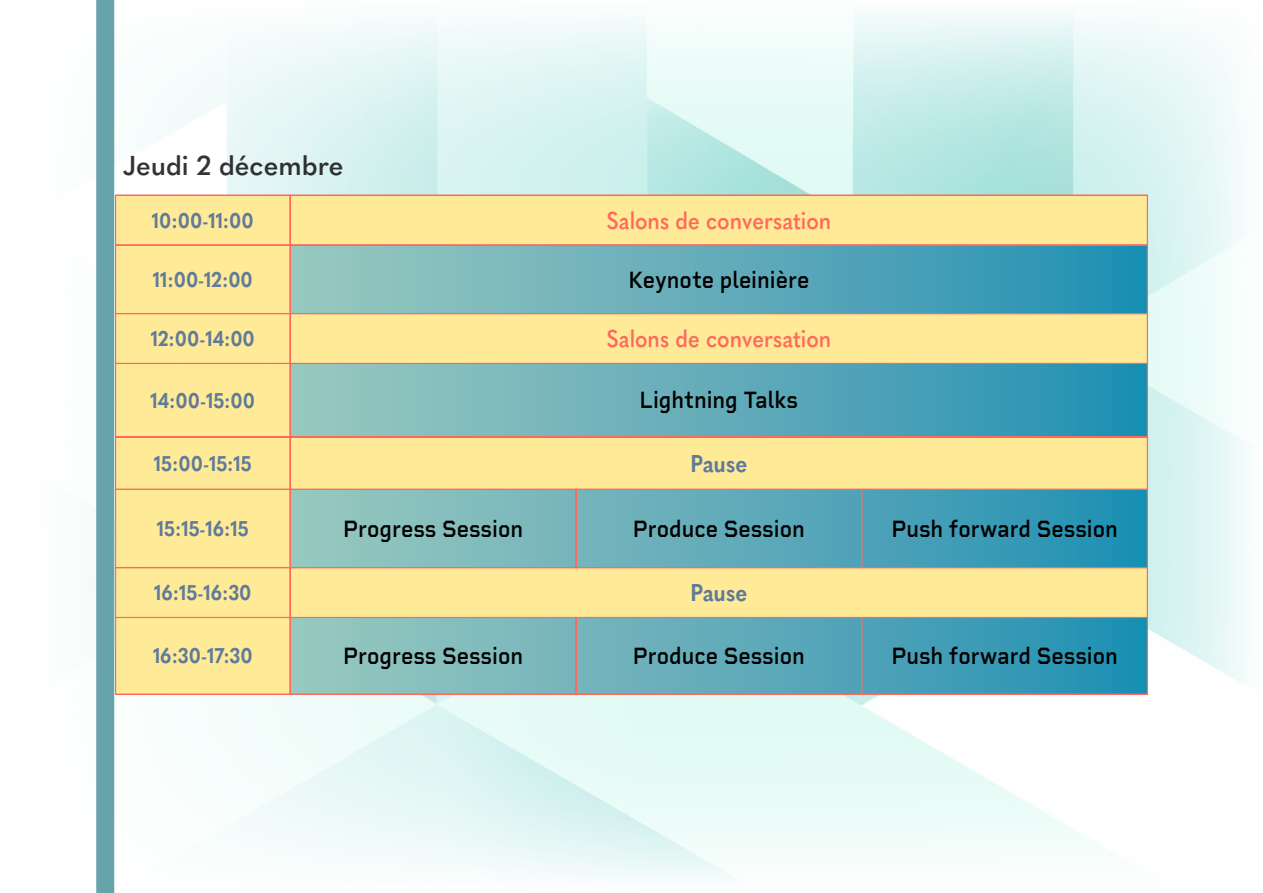
<style>
.page{position:relative;width:1263px;height:893px;background:#fff}
.page>*{position:absolute;margin:0;border:0;box-sizing:border-box;transform-origin:0 0}
.t1{font:600 27px "Quasimoda";color:#000}
.t2{font:600 24px "Rigid Square";color:#000;scale:.89 1}
.t3{font:600 24px "Quasimoda";color:#ff685c;scale:.89 1}
.t4{font:700 24px "Quasimoda";color:#607a9a;scale:.89 1}
.t5{font:700 21px "Quasimoda";color:#607a9a;scale:.89 1}
</style>
<div class="page">
<svg style="left:115px;top:195px;width:1033px;height:500px;background:#b3c8a6"></svg>
<div style="left:96px;top:0;width:18px;height:893px;background:#67a3aa"></div>
<p class="t1" style="left:123px;top:145px;width:222px">Jeudi 2 décembre</p>
<p class="t5" style="left:152px;top:204px;width:116px">10:00-11:00</p>
<p class="t3" style="left:606px;top:202px;width:254px">Salons de conversation</p>
<p class="t5" style="left:153px;top:263px;width:114px">11:00-12:00</p>
<p class="t2" style="left:628px;top:265px;width:205px">Keynote pleinière</p>
<p class="t5" style="left:151px;top:322px;width:118px">12:00-14:00</p>
<p class="t3" style="left:606px;top:320px;width:254px">Salons de conversation</p>
<p class="t5" style="left:151px;top:384px;width:119px">14:00-15:00</p>
<p class="t2" style="left:640px;top:386px;width:180px">Lightning Talks</p>
<p class="t5" style="left:154px;top:447px;width:111px">15:00-15:15</p>
<p class="t4" style="left:690px;top:445px;width:65px">Pause</p>
<p class="t5" style="left:157px;top:512px;width:105px">15:15-16:15</p>
<p class="t2" style="left:343px;top:514px;width:204px">Progress Session</p>
<p class="t2" style="left:633px;top:514px;width:195px">Produce Session</p>
<p class="t2" style="left:891px;top:514px;width:256px">Push forward Session</p>
<p class="t5" style="left:154px;top:576px;width:111px">16:15-16:30</p>
<p class="t4" style="left:690px;top:574px;width:65px">Pause</p>
<p class="t5" style="left:153px;top:640px;width:114px">16:30-17:30</p>
<p class="t2" style="left:343px;top:641px;width:204px">Progress Session</p>
<p class="t2" style="left:633px;top:641px;width:195px">Produce Session</p>
<p class="t2" style="left:891px;top:641px;width:256px">Push forward Session</p>
</div>
